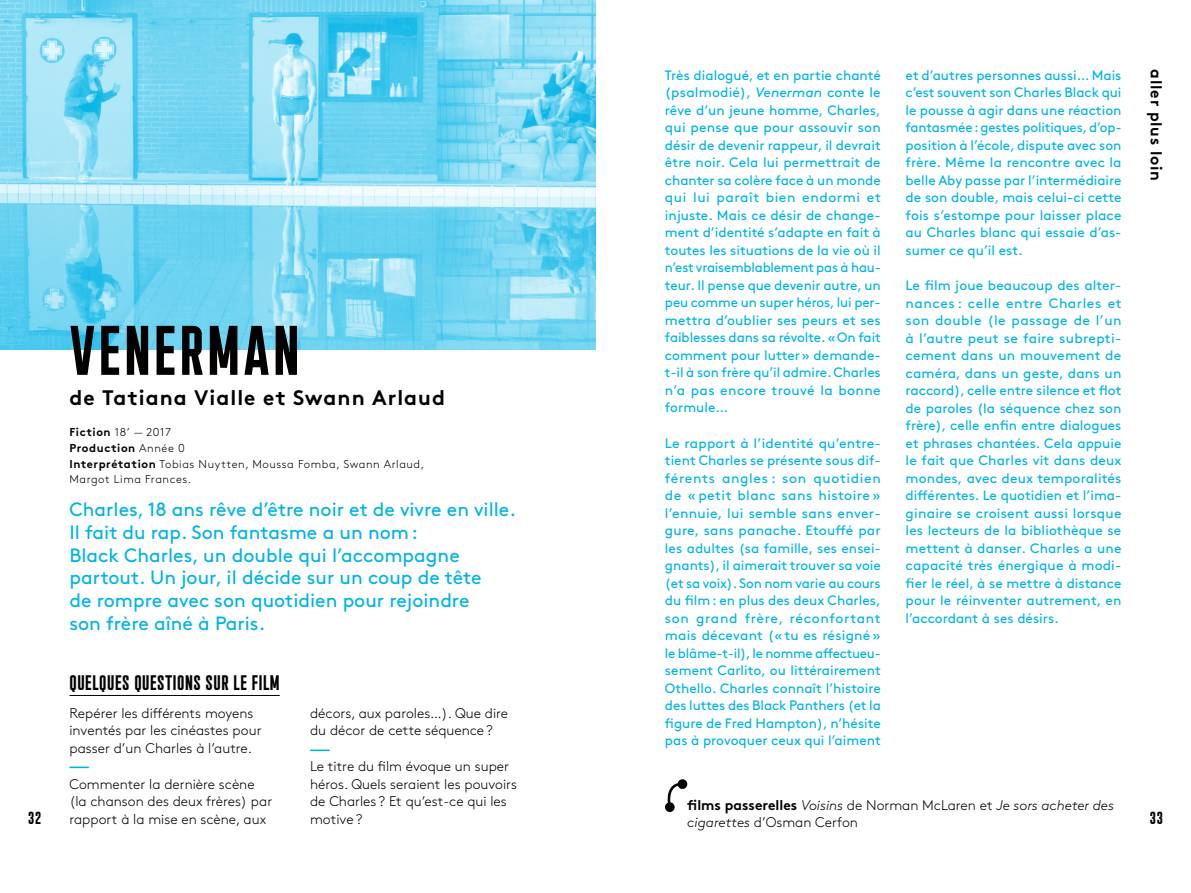
<style>
.page{position:relative;width:1191px;height:893px;background:#fff}
.page>*{position:absolute;margin:0;border:0;box-sizing:border-box;transform-origin:0 0}
.FICHE_-_titre_film{font:70px "Plaak 2 Griffon 42 Bold";letter-spacing:.05em;color:#030000}
.FICHE_-_réalisation{font:700 21px "Brown Std";letter-spacing:.05em;color:#030000}
.FICHE_-_inter{font:21px "Plaak 2 Griffon 42 Bold";letter-spacing:.025em;color:#030000}
.CHAPÔ{font:19.25px/22.8px "Brown Std";color:#00b3e6}
.t1{font:17.5px "Plaak 2 Griffon 42 Bold";color:#030000}
.t2{font:700 15.75px "Brown Std";letter-spacing:.05em;color:#030000}
.FICHE_-_questions{font:300 14px/17.5px "Brown Std";color:#030000}
.TXT_COURANT_-_drapea{font:italic 300 14px/17.5px "Brown Std";color:#030000}
.FICHE_-_tiret{font:700 14px "Brown Std";color:#00b3e6}
.FICHE_-_txt_bleu{font:13.65px/17.5px "Brown Std";color:#00b3e6;text-align:justify}
.FICHE_-_infos_films{font:300 11.38px/15.8px "Brown Std";letter-spacing:.05em;color:#030000}
.FICHE_-_infos_films-2{font:700 11.38px "Brown Std";letter-spacing:.05em;color:#030000}
.s1{font-style:italic}
.s2{font-weight:700}
.s3{font-weight:300}
.s4{font-weight:700;font-style:normal}
.s5{font-style:normal}
</style>
<div class="page">
<svg style="left:677px;top:779px;width:10px;height:10px"></svg>
<div style="left:665px;top:802px;width:9px;height:10px;background:#030000;border-radius:50%"></div>
<svg style="left:667px;top:779px;width:18px;height:31px"></svg>
<img style="left:0;top:0;width:595px;height:350px">
<hr style="left:69px;top:695px;width:211px;height:1px;background:#030000">
<p class="FICHE_-_txt_bleu" style="left:665px;top:66px;width:217px">Très dialogué, et en partie chanté (psalmodié), <span class="s1">Venerman</span> conte le rêve d’un jeune homme, Charles, qui pense que pour assouvir son désir de devenir rappeur, il devrait être noir. Cela lui permettrait de chanter sa colère face à un monde qui lui paraît bien endormi et injuste. Mais ce désir de change&shy;ment d’identité s’adapte en fait à toutes les situations de la vie où il n’est vraisemblablement pas à hau&shy;teur. Il pense que devenir autre, un peu comme un super héros, lui per&shy;mettra d’oublier ses peurs et ses faiblesses dans sa révolte. «On fait comment pour lutter» demande&shy;t-il à son frère qu’il admire. Charles n’a pas encore trouvé la bonne formule…</p>
<p class="FICHE_-_txt_bleu" style="left:665px;top:434px;width:217px">Le rapport à l’identité qu’entre&shy;tient Charles se présente sous dif&shy;férents angles : son quotidien de « petit blanc sans histoire » l’ennuie, lui semble sans enver&shy;gure, sans panache. Etouffé par les adultes (sa famille, ses ensei&shy;gnants), il aimerait trouver sa voie (et sa voix). Son nom varie au cours du film: en plus des deux Charles, son grand frère, réconfortant mais décevant (« tu es résigné » le blâme-t-il), le nomme affectueu&shy;sement Carlito, ou littérairement Othello. Charles connaît l’histoire des luttes des Black Panthers (et la figure de Fred Hampton), n’hésite pas à provoquer ceux qui l’aiment</p>
<p class="FICHE_-_txt_bleu" style="left:905px;top:66px;width:217px">et d’autres personnes aussi… Mais c’est souvent son Charles Black qui le pousse à agir dans une réaction fantasmée: gestes politiques, d’op&shy;position à l’école, dispute avec son frère. Même la rencontre avec la belle Aby passe par l’intermédiaire de son double, mais celui-ci cette fois s’estompe pour laisser place au Charles blanc qui essaie d’as&shy;sumer ce qu’il est.</p>
<p class="FICHE_-_txt_bleu" style="left:905px;top:277px;width:217px">Le film joue beaucoup des alter&shy;nances : celle entre Charles et son double (le passage de l’un à l’autre peut se faire subrepti&shy;cement dans un mouvement de caméra, dans un geste, dans un raccord), celle entre silence et flot de paroles (la séquence chez son frère), celle enfin entre dialogues et phrases chantées. Cela appuie le fait que Charles vit dans deux mondes, avec deux temporalités différentes. Le quotidien et l’ima&shy;ginaire se croisent aussi lorsque les lecteurs de la bibliothèque se mettent à danser. Charles a une capacité très énergique à modi&shy;fier le réel, à se mettre à distance pour le réinventer autrement, en l’accordant à ses désirs.</p>
<p class="FICHE_-_titre_film" style="left:69px;top:317px;width:231px">VENERMAN</p>
<p class="FICHE_-_réalisation" style="left:69px;top:385px;width:377px">de Tatiana Vialle et Swann Arlaud</p>
<p class="FICHE_-_infos_films" style="left:69px;top:424px;width:103px"><span class="s2">Fiction</span> 18’ — 2017</p>
<p class="FICHE_-_infos_films-2" style="left:69px;top:441px;width:117px">Production <span class="s3">Année 0</span></p>
<p class="FICHE_-_infos_films" style="left:69px;top:456px;width:356px"><span class="s2">Interprétation</span> Tobias Nuytten, Moussa Fomba, Swann Arlaud,<br>Margot Lima Frances.</p>
<p class="CHAPÔ" style="left:69px;top:498px;width:448px">Charles, 18 ans rêve d’être noir et de vivre en ville.<br>Il fait du rap. Son fantasme a un nom:<br>Black Charles, un double qui l’accompagne partout. Un jour, il décide sur un coup de tête<br>de rompre avec son quotidien pour rejoindre<br>son frère aîné à Paris.</p>
<p class="FICHE_-_inter" style="left:69px;top:673px;width:212px">QUELQUES QUESTIONS SUR LE FILM</p>
<p class="FICHE_-_questions" style="left:69px;top:704px;width:194px">Repérer les différents moyens inventés par les cinéastes pour passer d’un Charles à l’autre.</p>
<p class="FICHE_-_tiret" style="left:69px;top:758px;width:21px">—</p>
<p class="FICHE_-_questions" style="left:69px;top:775px;width:204px">Commenter la dernière scène (la chanson des deux frères) par rapport à la mise en scène, aux</p>
<p class="FICHE_-_questions" style="left:310px;top:704px;width:199px">décors, aux paroles…). Que dire du décor de cette séquence?</p>
<p class="FICHE_-_tiret" style="left:310px;top:740px;width:21px">—</p>
<p class="FICHE_-_questions" style="left:310px;top:758px;width:208px">Le titre du film évoque un super héros. Quels seraient les pouvoirs de Charles ? Et qu’est-ce qui les motive?</p>
<p class="t1" style="left:28px;top:809px;width:15px">32</p>
<p class="TXT_COURANT_-_drapea" style="left:687px;top:797px;width:428px"><span class="s4">films passerelles</span> Voisins <span class="s5">de Norman McLaren et</span> Je sors acheter des cigarettes <span class="s5">d’Osman Cerfon</span></p>
<p class="t2" style="left:1165px;top:69px;width:113px;rotate:90deg">aller plus loin</p>
<p class="t1" style="left:1149px;top:809px;width:15px">33</p>
</div>
